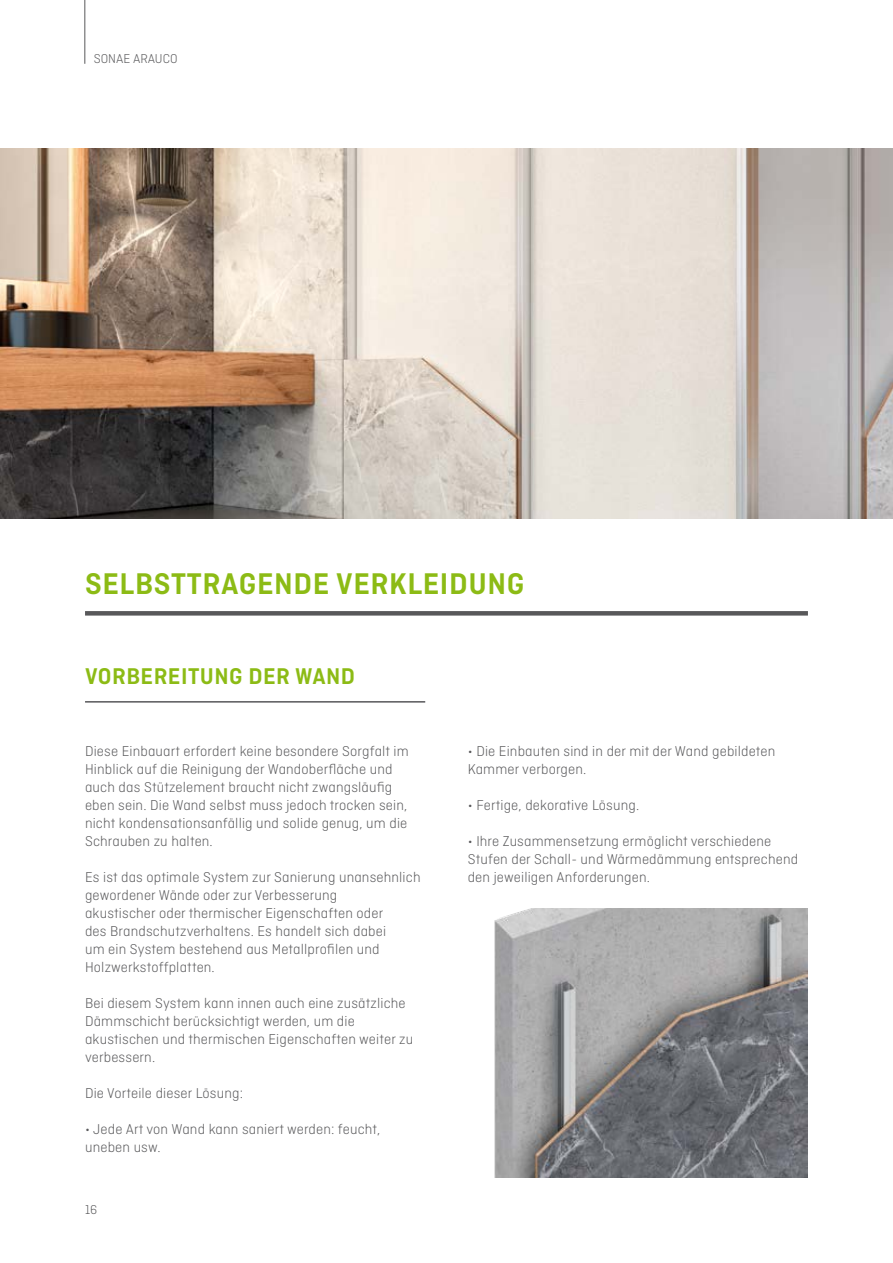
<style>
.page{position:relative;width:893px;height:1263px;background:#fff}
.page>*{position:absolute;margin:0;border:0;box-sizing:border-box;transform-origin:0 0}
.t1{font:600 31.5px "Ciutadella";letter-spacing:.02em;color:#8cbb15}
.t2{font:600 24px "Ciutadella";letter-spacing:.02em;color:#8cbb15}
.t3{font:300 15px/18px "Ciutadella";letter-spacing:.01em;color:#58585a}
.t4{font:300 13.5px "Ciutadella";color:#58585a}
</style>
<div class="page">
<hr style="left:85px;top:0;width:1px;height:64px;background:#58585a">
<hr style="left:85px;top:701px;width:340px;height:2px;background:#58585a">
<div style="left:85px;top:611px;width:723px;height:5px;background:#58585a"></div>
<img style="left:0;top:149px;width:893px;height:370px">
<img style="left:494px;top:908px;width:314px;height:270px">
<p class="t4" style="left:94px;top:51px;width:85px">SONAE ARAUCO</p>
<h1 class="t1" style="left:85px;top:566px;width:441px">SELBSTTRAGENDE VERKLEIDUNG</h1>
<h2 class="t2" style="left:85px;top:662px;width:272px">VORBEREITUNG DER WAND</h2>
<p class="t3" style="left:85px;top:742px;width:325px">Diese Einbauart erfordert keine besondere Sorgfalt im Hinblick auf die Reinigung der Wandoberfläche und auch das Stützelement braucht nicht zwangsläufig eben sein. Die Wand selbst muss jedoch trocken sein, nicht kondensationsanfällig und solide genug, um die Schrauben zu halten.</p>
<p class="t3" style="left:85px;top:868px;width:337px">Es ist das optimale System zur Sanierung unansehnlich gewordener Wände oder zur Verbesserung<br>akustischer oder thermischer Eigenschaften oder<br>des Brandschutzverhaltens. Es handelt sich dabei<br>um ein System bestehend aus Metallprofilen und Holzwerkstoffplatten.</p>
<p class="t3" style="left:85px;top:994px;width:330px">Bei diesem System kann innen auch eine zusätzliche Dämmschicht berücksichtigt werden, um die akustischen und thermischen Eigenschaften weiter zu verbessern.</p>
<p class="t3" style="left:85px;top:1084px;width:160px">Die Vorteile dieser Lösung:</p>
<p class="t3" style="left:85px;top:1120px;width:297px">• Jede Art von Wand kann saniert werden: feucht, uneben usw.</p>
<p class="t4" style="left:85px;top:1202px;width:14px">16</p>
<p class="t3" style="left:468px;top:742px;width:309px">• Die Einbauten sind in der mit der Wand gebildeten<br>Kammer verborgen.</p>
<p class="t3" style="left:468px;top:796px;width:173px">• Fertige, dekorative Lösung.</p>
<p class="t3" style="left:468px;top:832px;width:332px">• Ihre Zusammensetzung ermöglicht verschiedene<br>Stufen der Schall- und Wärmedämmung entsprechend den jeweiligen Anforderungen.</p>
</div>
